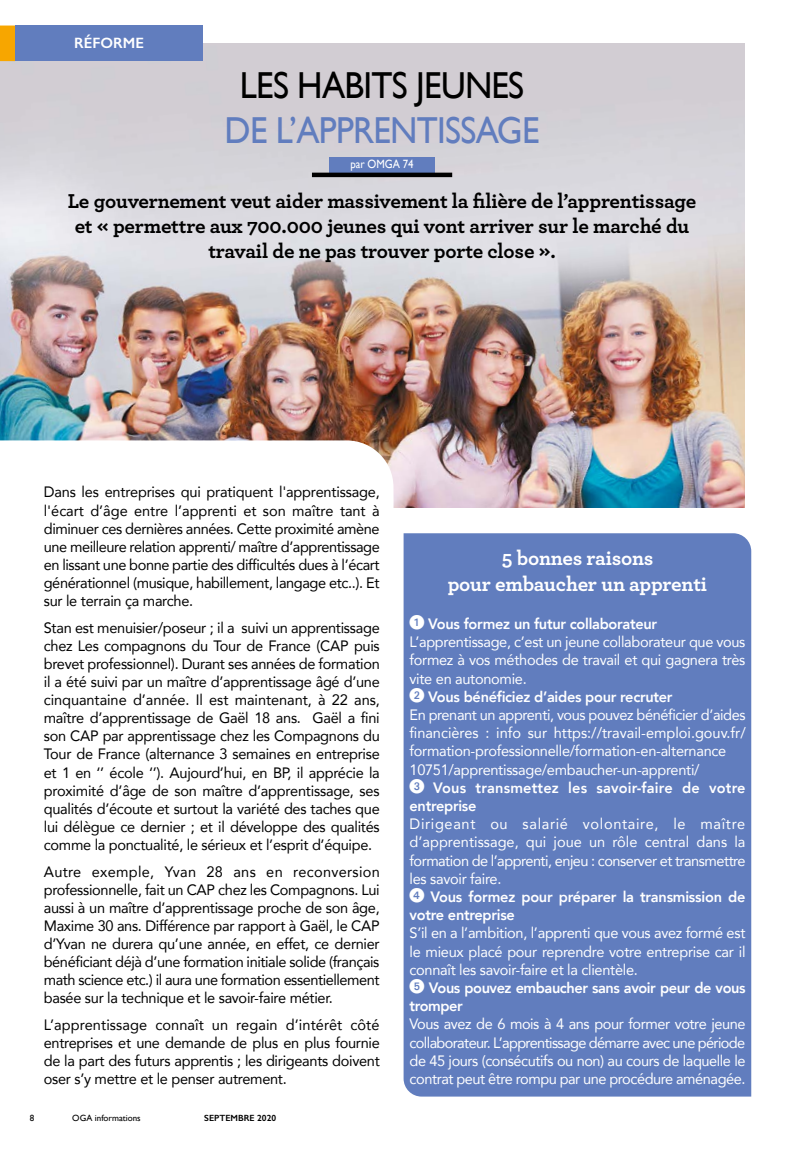
<style>
.page{position:relative;width:787px;height:1149px;background:#fff}
.page>*{position:absolute;margin:0;border:0;box-sizing:border-box;transform-origin:0 0}
.t1{font:37.5px "Gill Sans";letter-spacing:-.02em;color:#617dbe;scale:.93 1}
.t2{font:37.5px "Gill Sans";letter-spacing:-.02em;color:#000;scale:.93 1}
.t3{font:700 21px/25.2px "Archer";letter-spacing:-.01em;color:#000;text-align:center}
.t4{font:700 21px/26px "Archer";letter-spacing:-.01em;color:#fff;text-align:center}
.t5{font:15px/18.1px "Avenir";letter-spacing:-.02em;color:#000;text-align:justify}
.t6{font:15px/18.1px "Avenir";letter-spacing:-.02em;color:#fff}
.t7{font:15px/18.1px "Avenir";color:#fff}
.t8{font:600 15px "Gill Sans";color:#fff}
.t9{font:12px "Gill Sans";letter-spacing:-.005em;color:#fff;scale:.9 1}
.t10{font:9px "Gill Sans";color:#000}
.t11{font:600 9px "Gill Sans";color:#000}
.s1{font-weight:800}
</style>
<div class="page">
<img style="left:0;top:44px;width:744px;height:463px">
<svg style="left:0;top:440px;width:393px;height:67px"></svg>
<div style="left:329px;top:157px;width:106px;height:15px;background:#617dbe"></div>
<div style="left:312px;top:172px;width:140px;height:5px;background:#000"></div>
<svg style="left:0;top:26px;width:15px;height:35px"></svg>
<div style="left:15px;top:26px;width:188px;height:35px;background:#617dbe"></div>
<div style="left:403px;top:533px;width:348px;height:563px;background:#617dbe"></div>
<p class="t8" style="left:74px;top:34px;width:71px">RÉFORME</p>
<h1 class="t2" style="left:240px;top:63px;width:307px">LES HABITS JEUNES</h1>
<h1 class="t1" style="left:225px;top:108px;width:340px">DE L’APPRENTISSAGE</h1>
<p class="t9" style="left:350px;top:157px;width:72px">par OMGA 74</p>
<h2 class="t3" style="left:68px;top:187px;width:630px">Le gouvernement veut aider massivement la filière de l’apprentissage et « permettre aux 700.000 jeunes qui vont arriver sur le marché du travail de ne pas trouver porte close ».</h2>
<p class="t5" style="left:44px;top:482px;width:337px">Dans les entreprises qui pratiquent l'apprentissage, l'écart d’âge entre l’apprenti et son maître tant à diminuer ces dernières années. Cette proximité amène une meilleure relation apprenti/ maître d’apprentissage en lissant une bonne partie des difficultés dues à l’écart générationnel (musique, habillement, langage etc..). Et sur le terrain ça marche.</p>
<p class="t5" style="left:44px;top:617px;width:337px">Stan est menuisier/poseur ; il a suivi un apprentissage chez Les compagnons du Tour de France (CAP puis brevet professionnel). Durant ses années de formation il a été suivi par un maître d’apprentissage âgé d’une cinquantaine d’année. Il est maintenant, à 22 ans, maître d’apprentissage de Gaël 18 ans. Gaël a fini son CAP par apprentissage chez les Compagnons du Tour de France (alternance 3 semaines en entreprise et 1 en ‘’ école ‘’). Aujourd’hui, en BP, il apprécie la proximité d’âge de son maître d’apprentissage, ses qualités d’écoute et surtout la variété des taches que lui délègue ce dernier ; et il développe des qualités comme la ponctualité, le sérieux et l’esprit d’équipe.</p>
<p class="t5" style="left:44px;top:861px;width:337px">Autre exemple, Yvan 28 ans en reconversion professionnelle, fait un CAP chez les Compagnons. Lui aussi à un maître d’apprentissage proche de son âge, Maxime 30 ans. Différence par rapport à Gaël, le CAP d’Yvan ne durera qu’une année, en effet, ce dernier bénéficiant déjà d’une formation initiale solide (français math science etc.) il aura une formation essentiellement basée sur la technique et le savoir-faire métier.</p>
<p class="t5" style="left:44px;top:1014px;width:337px">L’apprentissage connaît un regain d’intérêt côté entreprises et une demande de plus en plus fournie de la part des futurs apprentis ; les dirigeants doivent oser s’y mettre et le penser autrement.</p>
<p class="t10" style="left:30px;top:1112px;width:6px">8</p>
<p class="t10" style="left:72px;top:1112px;width:70px">OGA informations</p>
<p class="t11" style="left:204px;top:1112px;width:73px">SEPTEMBRE 2020</p>
<h2 class="t4" style="left:448px;top:544px;width:261px">5 bonnes raisons<br>pour embaucher un apprenti</h2>
<p class="t6" style="left:409px;top:614px;width:338px"><sup>1</sup> <span class="s1">Vous formez un futur collaborateur </span>L’apprentissage, c’est un jeune collaborateur que vous formez à vos méthodes de travail et qui gagnera très vite en autonomie.<br><sup>2</sup> <span class="s1">Vous bénéficiez d’aides pour recruter<br></span>En prenant un apprenti, vous pouvez bénéficier d’aides financières : info sur https://travail-emploi.gouv.fr/ formation-professionnelle/formation-en-alternance 10751/apprentissage/embaucher-un-apprenti/<br><sup>3</sup> <span class="s1">Vous transmettez les savoir-faire de votre entreprise</span></p>
<p class="t7" style="left:409px;top:814px;width:338px">Dirigeant ou salarié volontaire, le maître d’apprentissage, qui joue un rôle central dans la formation de l’apprenti, enjeu : conserver et transmettre les savoir faire.<br><sup>4</sup> <span class="s1">Vous formez pour préparer la transmission de votre entreprise</span></p>
<p class="t6" style="left:409px;top:923px;width:337px">S’il en a l’ambition, l’apprenti que vous avez formé est le mieux placé pour reprendre votre entreprise car il connaît les savoir-faire et la clientèle.<br><sup>5</sup> <span class="s1">Vous pouvez embaucher sans avoir peur de vous tromper</span></p>
<p class="t6" style="left:409px;top:1014px;width:337px;text-align:justify">Vous avez de 6 mois à 4 ans pour former votre jeune collaborateur. L’apprentissage démarre avec une période de 45 jours (consécutifs ou non) au cours de laquelle le contrat peut être rompu par une procédure aménagée.</p>
</div>
